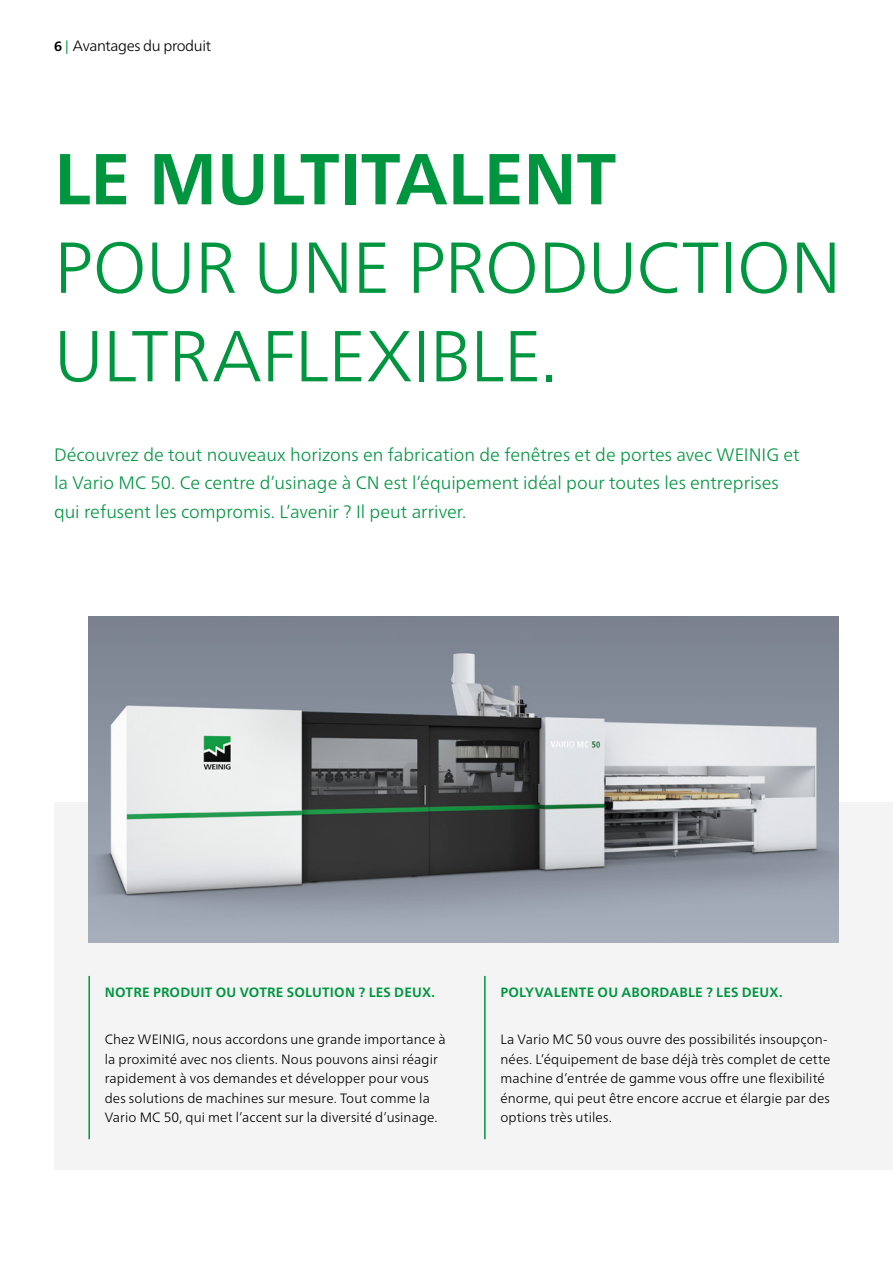
<style>
.page{position:relative;width:893px;height:1263px;background:#fff}
.page>*{position:absolute;margin:0;border:0;box-sizing:border-box;transform-origin:0 0}
.t1{font:300 72px/88.5px "Frutiger Neue LT Pro";letter-spacing:-.015em;color:#00963f}
.t2{font:700 72px "Frutiger Neue LT Pro";letter-spacing:-.015em;color:#00963f}
.t3{font:300 18px/28.5px "Frutiger Neue LT Pro";color:#00963f}
.t4{font:300 15px "Frutiger Neue LT Pro";letter-spacing:-.025em;color:#000}
.t5{font:300 13.5px/19.5px "Frutiger Neue LT Pro";letter-spacing:.01em;color:#000}
.t6{font:700 13.5px "Frutiger Neue LT Pro";letter-spacing:.015em;color:#00963f}
.s1{font-weight:700;font-size:13.5px}
.s2{font-weight:400;font-size:13.5px;color:#00963f}
</style>
<div class="page">
<div style="left:54px;top:802px;width:839px;height:368px;background:#f4f4f5"></div>
<img style="left:88px;top:617px;width:751px;height:326px">
<hr style="left:88px;top:976px;width:2px;height:163px;background:#00963f">
<hr style="left:484px;top:976px;width:2px;height:163px;background:#00963f">
<p class="t4" style="left:54px;top:37px;width:159px"><span class="s1">6</span> <span class="s2">|</span> Avantages du produit</p>
<h1 class="t2" style="left:54px;top:137px;width:564px">LE MULTITALENT</h1>
<h1 class="t1" style="left:54px;top:223px;width:789px">POUR UNE PRODUCTION<br>ULTRAFLEXIBLE.</h1>
<h2 class="t3" style="left:54px;top:440px;width:747px">Découvrez de tout nouveaux horizons en fabrication de fenêtres et de portes avec WEINIG et la Vario MC 50. Ce centre d’usinage à CN est l’équipement idéal pour toutes les entreprises qui refusent les compromis. L’avenir ? Il peut arriver.</h2>
<p class="t6" style="left:105px;top:984px;width:332px">NOTRE PRODUIT OU VOTRE SOLUTION ? LES DEUX.</p>
<p class="t5" style="left:105px;top:1029px;width:342px">Chez WEINIG, nous accordons une grande importance à la proximité avec nos clients. Nous pouvons ainsi réagir rapidement à vos demandes et développer pour vous des solutions de machines sur mesure. Tout comme la Vario MC 50, qui met l’accent sur la diversité d’usinage.</p>
<p class="t6" style="left:500px;top:984px;width:284px">POLYVALENTE OU ABORDABLE ? LES DEUX.</p>
<p class="t5" style="left:500px;top:1029px;width:331px">La Vario MC 50 vous ouvre des possibilités insoupçon&shy;nées. L’équipement de base déjà très complet de cette machine d’entrée de gamme vous offre une flexibilité énorme, qui peut être encore accrue et élargie par des options très utiles.</p>
</div>
